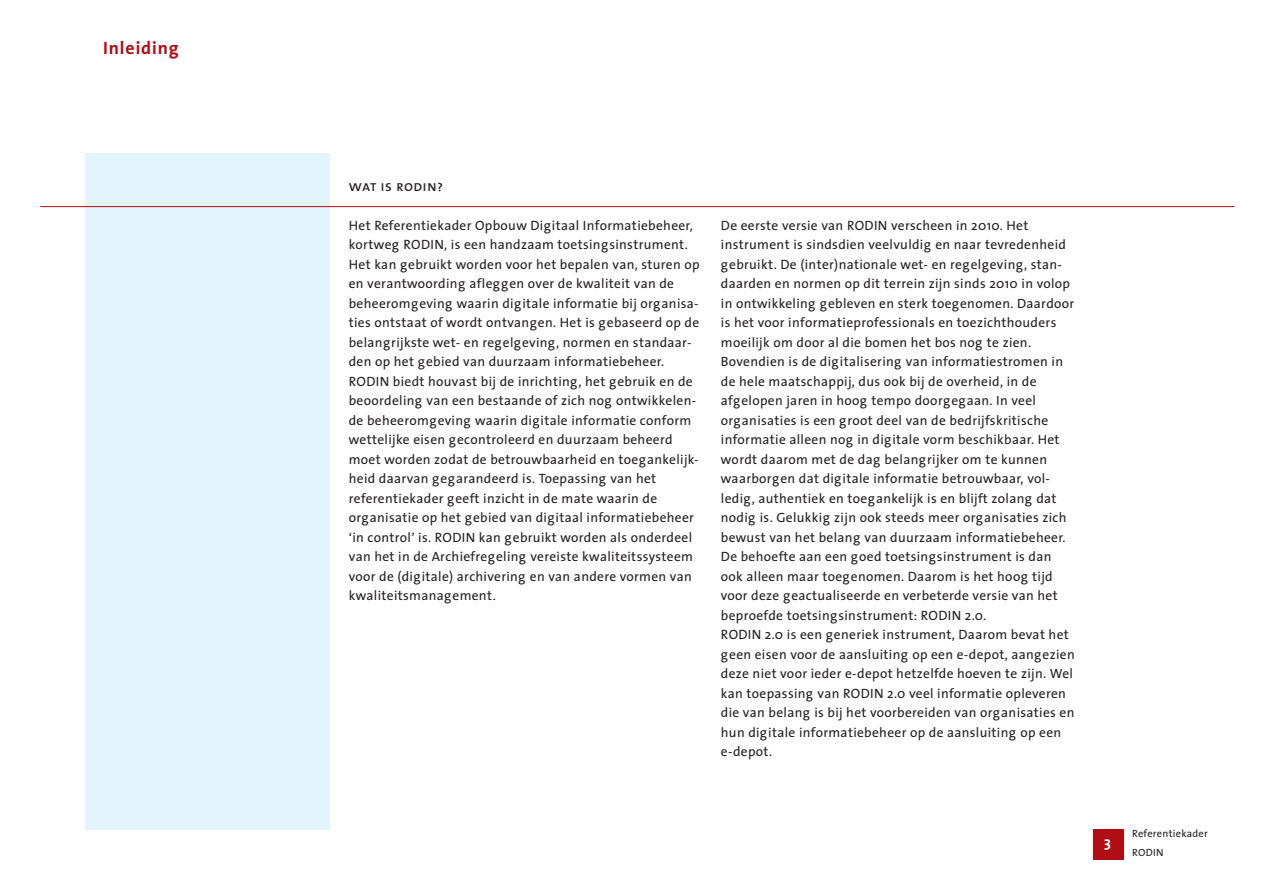
<style>
.page{position:relative;width:1263px;height:893px;background:#fff}
.page>*{position:absolute;margin:0;border:0;box-sizing:border-box;transform-origin:0 0}
.t1{font:700 18px "Thesis Sans";letter-spacing:.05em;color:#b00d15}
.t2{font:15px "Thesis Sans Normal Caps";letter-spacing:.025em;color:#231f20}
.t3{font:700 15px "Thesis Sans";color:#fff}
.t4{font:13.5px/19.5px "Thesis Sans";letter-spacing:.025em;color:#231f20}
.t5{font:10.5px/19.5px "Thesis Sans";letter-spacing:.025em;color:#231f20}
</style>
<div class="page">
<div style="left:85px;top:153px;width:244px;height:676px;background:#e2f4fc"></div>
<hr style="left:40px;top:206px;width:1194px;height:1px;background:#b00d15">
<div style="left:1093px;top:829px;width:31px;height:31px;background:#b00d15"></div>
<h1 class="t1" style="left:103px;top:41px;width:78px">Inleiding</h1>
<p class="t2" style="left:349px;top:177px;width:96px">wat is rodin?</p>
<p class="t4" style="left:349px;top:217px;width:352px">Het Referentiekader Opbouw Digitaal Informatiebeheer, kortweg RODIN, is een handzaam toetsingsinstrument.<br>Het kan gebruikt worden voor het bepalen van, sturen op en verantwoording afleggen over de kwaliteit van de beheeromgeving waarin digitale informatie bij organisa&shy;ties ontstaat of wordt ontvangen. Het is gebaseerd op de belangrijkste wet- en regelgeving, normen en standaar&shy;den op het gebied van duurzaam informatiebeheer.<br>RODIN biedt houvast bij de inrichting, het gebruik en de beoordeling van een bestaande of zich nog ontwikkelen&shy;de beheeromgeving waarin digitale informatie conform wettelijke eisen gecontroleerd en duurzaam beheerd moet worden zodat de betrouwbaarheid en toegankelijk&shy;heid daarvan gegarandeerd is. Toepassing van het referentiekader geeft inzicht in de mate waarin de organisatie op het gebied van digitaal informatiebeheer ‘in control’ is. RODIN kan gebruikt worden als onderdeel van het in de Archiefregeling vereiste kwaliteitssysteem voor de (digitale) archivering en van andere vormen van kwaliteitsmanagement.</p>
<p class="t4" style="left:721px;top:217px;width:355px">De eerste versie van RODIN verscheen in 2010. Het instrument is sindsdien veelvuldig en naar tevredenheid gebruikt. De (inter)nationale wet- en regelgeving, stan&shy;daarden en normen op dit terrein zijn sinds 2010 in volop in ontwikkeling gebleven en sterk toegenomen. Daardoor is het voor informatieprofessionals en toezichthouders moeilijk om door al die bomen het bos nog te zien.<br>Bovendien is de digitalisering van informatiestromen in de hele maatschappij, dus ook bij de overheid, in de afgelopen jaren in hoog tempo doorgegaan. In veel organisaties is een groot deel van de bedrijfskritische informatie alleen nog in digitale vorm beschikbaar. Het wordt daarom met de dag belangrijker om te kunnen waarborgen dat digitale informatie betrouwbaar, vol&shy;ledig, authentiek en toegankelijk is en blijft zolang dat nodig is. Gelukkig zijn ook steeds meer organisaties zich bewust van het belang van duurzaam informatiebeheer.<br>De behoefte aan een goed toetsingsinstrument is dan ook alleen maar toegenomen. Daarom is het hoog tijd voor deze geactualiseerde en verbeterde versie van het beproefde toetsingsinstrument: RODIN 2.0.<br>RODIN 2.0 is een generiek instrument, Daarom bevat het geen eisen voor de aansluiting op een e-depot, aangezien deze niet voor ieder e-depot hetzelfde hoeven te zijn. Wel kan toepassing van RODIN 2.0 veel informatie opleveren die van belang is bij het voorbereiden van organisaties en hun digitale informatiebeheer op de aansluiting op een e-depot.</p>
<p class="t3" style="left:1104px;top:836px;width:8px">3</p>
<p class="t5" style="left:1132px;top:825px;width:77px">Referentiekader<br>RODIN</p>
</div>
